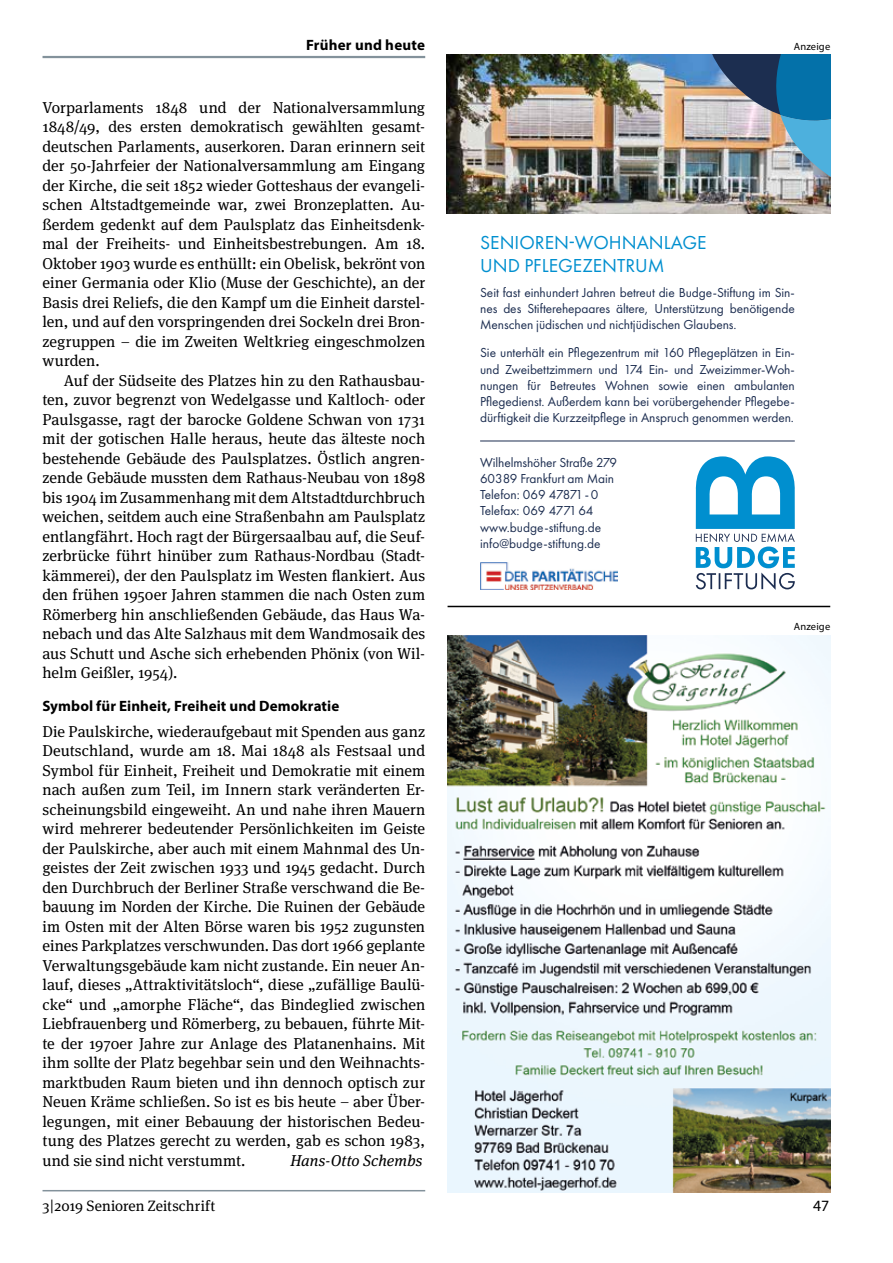
<style>
.page{position:relative;width:893px;height:1263px;background:#fff}
.page>*{position:absolute;margin:0;border:0;box-sizing:border-box;transform-origin:0 0}
.t1{font:19.5px/23.4px "Futura PT";color:#008fcf}
.t2{font:15.75px/19.5px "Meta Serif OT";letter-spacing:.005em;color:#000;text-align:justify}
.t3{font:italic 15.75px "Meta Serif OT";letter-spacing:.005em;color:#000}
.t4{font:15.75px "Myriad Pro";color:#000}
.t5{font:700 15px "Myriad Pro";letter-spacing:.005em;color:#000}
.t6{font:15px "Meta Serif OT";letter-spacing:.005em;color:#000}
.t7{font:13.5px/16.2px "Futura PT";letter-spacing:-.005em;color:#1c2d50;text-align:justify}
.t8{font:10.5px "Myriad Pro";letter-spacing:.015em;color:#000}
</style>
<div class="page">
<hr style="left:43px;top:1190px;width:382px;height:1px;background:#83929b">
<img style="left:446px;top:54px;width:384px;height:160px">
<svg style="left:696px;top:456px;width:99px;height:134px"></svg>
<img style="left:480px;top:563px;width:137px;height:27px">
<hr style="left:480px;top:441px;width:315px;height:1px;background:#1c2d50">
<img style="left:708px;top:54px;width:122px;height:129px">
<img style="left:448px;top:635px;width:382px;height:557px">
<hr style="left:448px;top:606px;width:382px;height:1px;background:#000">
<hr style="left:43px;top:56px;width:382px;height:2px;background:#83929b">
<p class="t5" style="left:306px;top:35px;width:121px">Früher und heute</p>
<p class="t2" style="left:43px;top:98px;width:384px">Vorparlaments 1848 und der Nationalversammlung 1848/49, des ersten demokratisch gewählten gesamt&shy;deutschen Parlaments, auserkoren. Daran erinnern seit der 50-Jahrfeier der Nationalversammlung am Eingang der Kirche, die seit 1852 wieder Gotteshaus der evangeli&shy;schen Altstadtgemeinde war, zwei Bronzeplatten. Au&shy;ßerdem gedenkt auf dem Paulsplatz das Einheitsdenk&shy;mal der Freiheits- und Einheitsbestrebungen. Am 18.<br>Oktober 1903 wurde es enthüllt: ein Obelisk, bekrönt von einer Germania oder Klio (Muse der Geschichte), an der Basis drei Reliefs, die den Kampf um die Einheit darstel&shy;len, und auf den vorspringenden drei Sockeln drei Bron&shy;zegruppen – die im Zweiten Weltkrieg eingeschmolzen wurden.</p>
<p class="t2" style="left:43px;top:371px;width:384px;text-indent:21px">Auf der Südseite des Platzes hin zu den Rathausbau&shy;ten, zuvor begrenzt von Wedelgasse und Kaltloch- oder Paulsgasse, ragt der barocke Goldene Schwan von 1731 mit der gotischen Halle heraus, heute das älteste noch bestehende Gebäude des Paulsplatzes. Östlich angren&shy;zende Gebäude mussten dem Rathaus-Neubau von 1898 bis 1904 im Zusammenhang mit dem Altstadtdurchbruch weichen, seitdem auch eine Straßenbahn am Paulsplatz entlangfährt. Hoch ragt der Bürgersaalbau auf, die Seuf&shy;zerbrücke führt hinüber zum Rathaus-Nordbau (Stadt&shy;kämmerei), der den Paulsplatz im Westen flankiert. Aus den frühen 1950er Jahren stammen die nach Osten zum Römerberg hin anschließenden Gebäude, das Haus Wa&shy;nebach und das Alte Salzhaus mit dem Wandmosaik des aus Schutt und Asche sich erhebenden Phönix (von Wil&shy;helm Geißler, 1954).</p>
<p class="t5" style="left:43px;top:696px;width:298px">Symbol für Einheit, Freiheit und Demokratie</p>
<p class="t2" style="left:43px;top:722px;width:384px">Die Paulskirche, wiederaufgebaut mit Spenden aus ganz Deutschland, wurde am 18. Mai 1848 als Festsaal und Symbol für Einheit, Freiheit und Demokratie mit einem nach außen zum Teil, im Innern stark veränderten Er&shy;scheinungsbild eingeweiht. An und nahe ihren Mauern wird mehrerer bedeutender Persönlichkeiten im Geiste der Paulskirche, aber auch mit einem Mahnmal des Un&shy;geistes der Zeit zwischen 1933 und 1945 gedacht. Durch den Durchbruch der Berliner Straße verschwand die Be&shy;bauung im Norden der Kirche. Die Ruinen der Gebäude im Osten mit der Alten Börse waren bis 1952 zugunsten eines Parkplatzes verschwunden. Das dort 1966 geplante Verwaltungsgebäude kam nicht zustande. Ein neuer An&shy;lauf, dieses „Attraktivitätsloch“, diese „zufällige Baulü&shy;cke“ und „amorphe Fläche“, das Bindeglied zwischen Liebfrauenberg und Römerberg, zu bebauen, führte Mit&shy;te der 1970er Jahre zur Anlage des Platanenhains. Mit ihm sollte der Platz begehbar sein und den Weihnachts&shy;marktbuden Raum bieten und ihn dennoch optisch zur Neuen Kräme schließen. So ist es bis heute – aber Über&shy;legungen, mit einer Bebauung der historischen Bedeu&shy;tung des Platzes gerecht zu werden, gab es schon 1983, und sie sind nicht verstummt.</p>
<p class="t3" style="left:290px;top:1151px;width:134px">Hans-Otto Schembs</p>
<p class="t8" style="left:794px;top:40px;width:38px">Anzeige</p>
<p class="t1" style="left:480px;top:231px;width:228px">SENIOREN-WOHNANLAGE<br>UND PFLEGEZENTRUM</p>
<p class="t7" style="left:480px;top:284px;width:316px">Seit fast einhundert Jahren betreut die Budge-Stiftung im Sin&shy;nes des Stifterehepaares ältere, Unterstützung benötigende Menschen jüdischen und nichtjüdischen Glaubens.</p>
<p class="t7" style="left:480px;top:345px;width:316px">Sie unterhält ein Pflegezentrum mit 160 Pflegeplätzen in Ein&shy;und Zweibettzimmern und 174 Ein- und Zweizimmer-Woh&shy;nungen für Betreutes Wohnen sowie einen ambulanten Pflegedienst. Außerdem kann bei vorübergehender Pflegebe&shy;dürftigkeit die Kurzzeitpflege in Anspruch genommen werden.</p>
<p class="t7" style="left:480px;top:454px;width:139px;text-align:left">Wilhelmshöher Straße 279<br>60389 Frankfurt am Main<br>Telefon: 069 47871-0<br>Telefax: 069 477164 www.budge-stiftung.de info@budge-stiftung.de</p>
<p class="t8" style="left:794px;top:621px;width:38px">Anzeige</p>
<p class="t6" style="left:43px;top:1197px;width:174px">3|2019 Senioren Zeitschrift</p>
<p class="t4" style="left:813px;top:1197px;width:18px">47</p>
</div>
